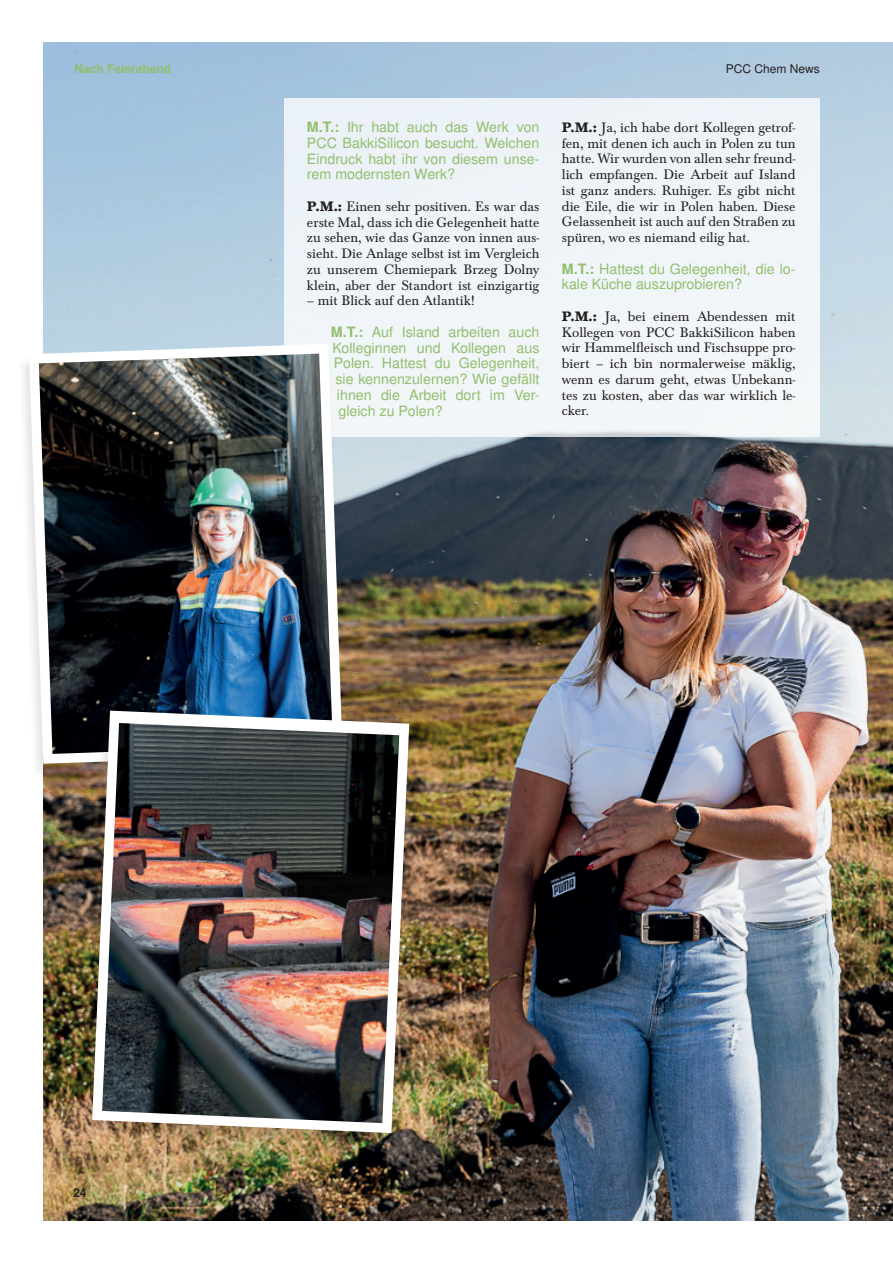
<style>
.page{position:relative;width:893px;height:1263px;background:#fff}
.page>*{position:absolute;margin:0;border:0;box-sizing:border-box;transform-origin:0 0}
.t1{font:14.25px/15.8px "Baskerville TOT";color:#231f20;text-align:justify}
.t2{font:14.25px/15.8px "Nimbus San LOT";color:#92be6c;text-align:justify}
.t3{font:700 12px "Nimbus San LOT";color:#92be6c}
.t4{font:12px "Nimbus San LOT";color:#231f20}
.t5{font:700 12px "Nimbus San LOT";color:#231f20}
.s1{font-weight:700}
</style>
<div class="page">
<img style="left:44px;top:43px;width:849px;height:1177px">
<div style="left:284px;top:98px;width:536px;height:338px;background:#eff5f8"></div>
<div style="left:16px;top:344px;width:330px;height:437px;background:#231f20;opacity:.13"></div>
<svg style="left:29px;top:344px;width:314px;height:420px"></svg>
<img style="left:39px;top:354px;width:294px;height:400px">
<div style="left:79px;top:711px;width:334px;height:439px;background:#231f20;opacity:.13"></div>
<img style="left:92px;top:711px;width:317px;height:422px">
<img style="left:102px;top:723px;width:297px;height:400px">
<p class="t3" style="left:74px;top:61px;width:98px">Nach Feierabend</p>
<p class="t2" style="left:307px;top:120px;width:234px"><span class="s1">M.T.:</span> Ihr habt auch das Werk von PCC BakkiSilicon besucht. Welchen Eindruck habt ihr von diesem unse&shy;rem modernsten Werk?</p>
<p class="t1" style="left:307px;top:199px;width:234px"><span class="s1">P.M.:</span> Einen sehr positiven. Es war das erste Mal, dass ich die Gelegenheit hatte zu sehen, wie das Ganze von innen aus&shy;sieht. Die Anlage selbst ist im Vergleich zu unserem Chemiepark Brzeg Dolny klein, aber der Standort ist einzigartig</p>
<p class="t1" style="left:307px;top:293px;width:169px">– mit Blick auf den Atlantik!</p>
<p class="t2" style="left:331px;top:324px;width:210px"><span class="s1">M.T.:</span> Auf Island arbeiten auch</p>
<p class="t2" style="left:332px;top:340px;width:208px">Kolleginnen und Kollegen aus</p>
<p class="t2" style="left:334px;top:356px;width:207px">Polen. Hattest du Gelegenheit,</p>
<p class="t2" style="left:335px;top:371px;width:206px">sie kennenzulernen? Wie gefällt</p>
<p class="t2" style="left:337px;top:387px;width:204px">ihnen die Arbeit dort im Ver-</p>
<p class="t2" style="left:338px;top:403px;width:106px">gleich zu Polen?</p>
<p class="t4" style="left:726px;top:61px;width:95px">PCC Chem News</p>
<p class="t1" style="left:562px;top:120px;width:235px"><span class="s1">P.M.:</span> Ja, ich habe dort Kollegen getrof&shy;fen, mit denen ich auch in Polen zu tun hatte. Wir wurden von allen sehr freund&shy;lich empfangen. Die Arbeit auf Island ist ganz anders. Ruhiger. Es gibt nicht die Eile, die wir in Polen haben. Diese Gelassenheit ist auch auf den Straßen zu spüren, wo es niemand eilig hat.</p>
<p class="t2" style="left:562px;top:261px;width:235px"><span class="s1">M.T.:</span> Hattest du Gelegenheit, die lo&shy;kale Küche auszuprobieren?</p>
<p class="t1" style="left:562px;top:309px;width:235px"><span class="s1">P.M.:</span> Ja, bei einem Abendessen mit Kollegen von PCC BakkiSilicon haben wir Hammelfleisch und Fischsuppe pro&shy;biert – ich bin normalerweise mäklig, wenn es darum geht, etwas Unbekann&shy;tes zu kosten, aber das war wirklich le&shy;cker.</p>
<p class="t5" style="left:73px;top:1186px;width:15px">24</p>
</div>
